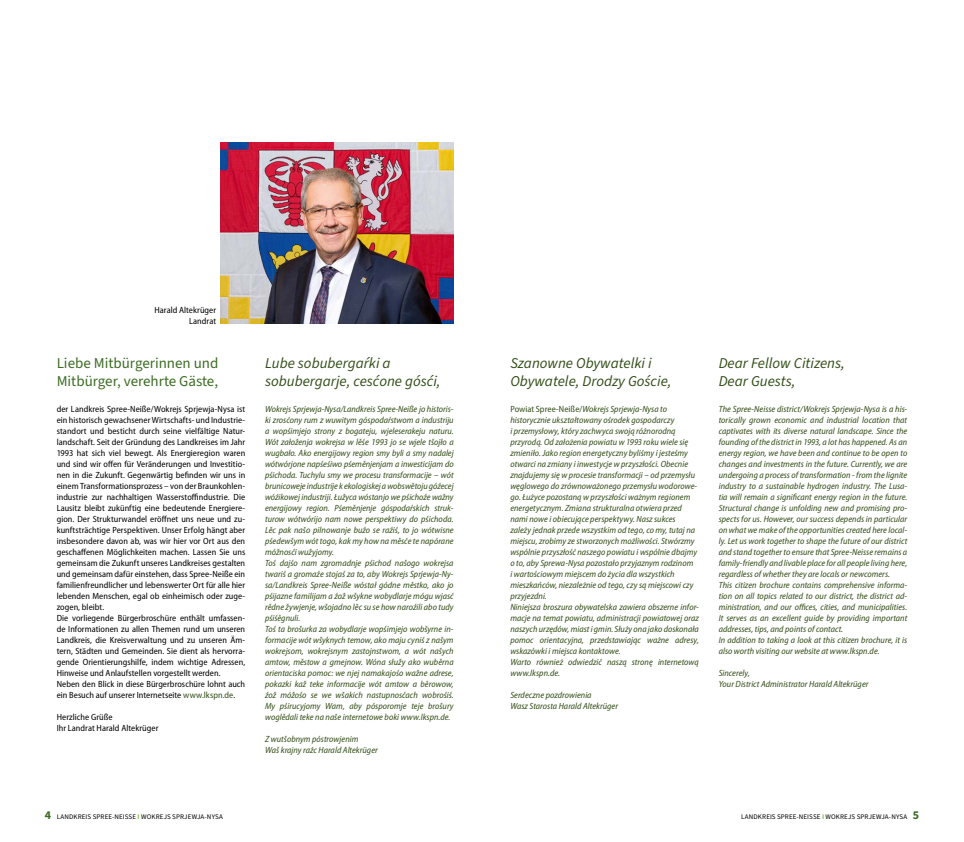
<style>
.page{position:relative;width:964px;height:842px;background:#fff}
.page>*{position:absolute;margin:0;border:0;box-sizing:border-box;transform-origin:0 0}
.t1{font:italic 15px/18px "Source Sans 3";color:#324d17}
.t2{font:15px/18px "Source Sans 3";color:#3c6c24}
.t3{font:italic semi-condensed 9px/11px "Myriad Pro";letter-spacing:.005em;color:#324d17}
.t4{font:semi-condensed 9px/11px "Myriad Pro";letter-spacing:.005em;color:#000}
.t5{font:7px "Source Sans 3";letter-spacing:.015em;color:#000}
.s1{color:#324d17}
.s2{font-style:normal}
.s3{font-weight:700;font-size:12px;color:#3c6c24}
.s4{font-weight:700;color:#7dbc4a}
</style>
<div class="page">
<img style="left:221px;top:143px;width:233px;height:181px">
<p class="t4" style="left:154px;top:304px;width:63px;text-align:right">Harald Altekrüger<br>Landrat</p>
<h1 class="t2" style="left:57px;top:354px;width:163px">Liebe Mitbürgerinnen und<br>Mitbürger, verehrte Gäste,</h1>
<p class="t4" style="left:57px;top:403px;width:190px">der Landkreis Spree-Neiße/Wokrejs Sprjewja-Nysa ist ein historisch gewachsener Wirtschafts- und Industrie&shy;standort und besticht durch seine vielfältige Natur&shy;landschaft. Seit der Gründung des Landkreises im Jahr 1993 hat sich viel bewegt. Als Energieregion waren und sind wir offen für Veränderungen und Investitio&shy;nen in die Zukunft. Gegenwärtig befinden wir uns in einem Transformationsprozess – von der Braunkohlen&shy;industrie zur nachhaltigen Wasserstoffindustrie. Die Lausitz bleibt zukünftig eine bedeutende Energiere&shy;gion. Der Strukturwandel eröffnet uns neue und zu&shy;kunftsträchtige Perspektiven. Unser Erfolg hängt aber insbesondere davon ab, was wir hier vor Ort aus den geschaffenen Möglichkeiten machen. Lassen Sie uns gemeinsam die Zukunft unseres Landkreises gestalten und gemeinsam dafür einstehen, dass Spree-Neiße ein familienfreundlicher und lebenswerter Ort für alle hier lebenden Menschen, egal ob einheimisch oder zuge&shy;zogen, bleibt.<br>Die vorliegende Bürgerbroschüre enthält umfassen&shy;de Informationen zu allen Themen rund um unseren Landkreis, die Kreisverwaltung und zu unseren Äm&shy;tern, Städten und Gemeinden. Sie dient als hervorra&shy;gende Orientierungshilfe, indem wichtige Adressen, Hinweise und Anlaufstellen vorgestellt werden.<br>Neben den Blick in diese Bürgerbroschüre lohnt auch ein Besuch auf unserer Internetseite <span class="s1">www.lkspn.de</span>.</p>
<p class="t4" style="left:57px;top:711px;width:103px">Herzliche Grüße<br>Ihr Landrat Harald Altekrüger</p>
<h1 class="t1" style="left:265px;top:354px;width:177px">Lube sobubergaŕki a sobubergarje, cesćone gósći,</h1>
<p class="t3" style="left:265px;top:403px;width:190px">Wokrejs Sprjewja-Nysa/Landkreis Spree-Neiße jo historis&shy;ki zrosćony rum z wuwitym góspodaŕstwom a industriju a wopśimjejo strony z bogateju, wjeleserakeju naturu.<br>Wót załoženja wokrejsa w lěśe 1993 jo se wjele tšojło a wugbało. Ako energijowy region smy byli a smy nadalej wótwórjone napśeśiwo pśeměnjenjam a inwesticijam do pśichoda. Tuchylu smy we procesu transformacije – wót brunicoweje industrije k ekologiskej a wobswětoju góźecej wóźikowej industriji. Łužyca wóstanjo we pśichoźe wažny energijowy region. Pśeměnjenje góspodaŕskich struk&shy;turow wótwórijo nam nowe perspektiwy do pśichoda.<br>Lěc pak našo pilnowanje buźo se raźiś, to jo wótwisne pśedewšym wót togo, kak my how na měsće te napórane móžnosći wužyjomy.<br>Toś dajśo nam zgromadnje pśichod našogo wokrejsa twariś a gromaźe stojaś za to, aby Wokrejs Sprjewja-Ny&shy;sa/Landkreis Spree-Neiße wóstał gódne městko, ako jo pśijazne familijam a źož wšykne wobydlarje mógu wjasć rědne žywjenje, wšojadno lěc su se how naroźili abo tudy pśiśěgnuli.<br>Toś ta brošurka za wobydlarje wopśimjejo wobšyrne in&shy;formacije wót wšyknych temow, ako maju cyniś z našym wokrejsom, wokrejsnym zastojnstwom, a wót našych amtow, městow a gmejnow. Wóna słužy ako wuběrna orientaciska pomoc: we njej namakajośo wažne adrese, pokazki kaž teke informacije wót amtow a běrowow, źož móžośo se we wšakich nastupnosćach wobrośiś.<br>My pśirucyjomy Wam, aby pósporomje teje brošury woglědali teke na naše internetowe boki www.lkspn.de.</p>
<p class="t3" style="left:265px;top:733px;width:114px">Z wutšobnym póstrowjenim<br>Waš krajny raźc Harald Altekrüger</p>
<h1 class="t1" style="left:510px;top:354px;width:163px">Szanowne Obywatelki i<br>Obywatele, Drodzy Goście,</h1>
<p class="t3" style="left:510px;top:403px;width:190px"><span class="s2">Powiat Spree-Neiße/</span>Wokrejs Sprjewja-Nysa to historycznie ukształtowany ośrodek gospodarczy<br>i przemysłowy, który zachwyca swoją różnorodną przyrodą. Od założenia powiatu w 1993 roku wiele się zmieniło. Jako region energetyczny byliśmy i jesteśmy otwarci na zmiany i inwestycje w przyszłości. Obecnie znajdujemy się w procesie transformacji – od przemysłu węglowego do zrównoważonego przemysłu wodorowe&shy;go. Łużyce pozostaną w przyszłości ważnym regionem energetycznym. Zmiana strukturalna otwiera przed nami nowe i obiecujące perspektywy. Nasz sukces zależy jednak przede wszystkim od tego, co my, tutaj na miejscu, zrobimy ze stworzonych możliwości. Stwórzmy wspólnie przyszłość naszego powiatu i wspólnie dbajmy o to, aby Sprewa-Nysa pozostało przyjaznym rodzinom<br>i wartościowym miejscem do życia dla wszystkich mieszkańców, niezależnie od tego, czy są miejscowi czy przyjezdni.<br>Niniejsza broszura obywatelska zawiera obszerne infor&shy;macje na temat powiatu, administracji powiatowej oraz naszych urzędów, miast i gmin. Służy ona jako doskonała pomoc orientacyjna, przedstawiając ważne adresy, wskazówki i miejsca kontaktowe.<br>Warto również odwiedzić naszą stronę internetową www.lkspn.de.</p>
<p class="t3" style="left:510px;top:689px;width:109px">Serdeczne pozdrowienia<br>Wasz Starosta Harald Altekrüger</p>
<h1 class="t1" style="left:719px;top:354px;width:128px">Dear Fellow Citizens,<br>Dear Guests,</h1>
<p class="t3" style="left:719px;top:403px;width:190px">The Spree-Neisse district/Wokrejs Sprjewja-Nysa is a his&shy;torically grown economic and industrial location that captivates with its diverse natural landscape. Since the founding of the district in 1993, a lot has happened. As an energy region, we have been and continue to be open to changes and investments in the future. Currently, we are undergoing a process of transformation - from the lignite industry to a sustainable hydrogen industry. The Lusa&shy;tia will remain a significant energy region in the future.<br>Structural change is unfolding new and promising pro&shy;spects for us. However, our success depends in particular on what we make of the opportunities created here local&shy;ly. Let us work together to shape the future of our district and stand together to ensure that Spree-Neisse remains a family-friendly and livable place for all people living here, regardless of whether they are locals or newcomers.<br>This citizen brochure contains comprehensive informa&shy;tion on all topics related to our district, the district ad&shy;ministration, and our offices, cities, and municipalities.<br>It serves as an excellent guide by providing important addresses, tips, and points of contact.<br>In addition to taking a look at this citizen brochure, it is also worth visiting our website at www.lkspn.de.</p>
<p class="t3" style="left:719px;top:667px;width:151px">Sincerely,<br>Your District Administrator Harald Altekrüger</p>
<p class="t5" style="left:45px;top:812px;width:180px"><span class="s3">4</span> LANDKREIS SPREE-NEISSE <span class="s4">I</span> WOKREJS SPRJEWJA-NYSA</p>
<p class="t5" style="left:741px;top:812px;width:180px">LANDKREIS SPREE-NEISSE <span class="s4">I</span> WOKREJS SPRJEWJA-NYSA <span class="s3">5</span></p>
</div>
